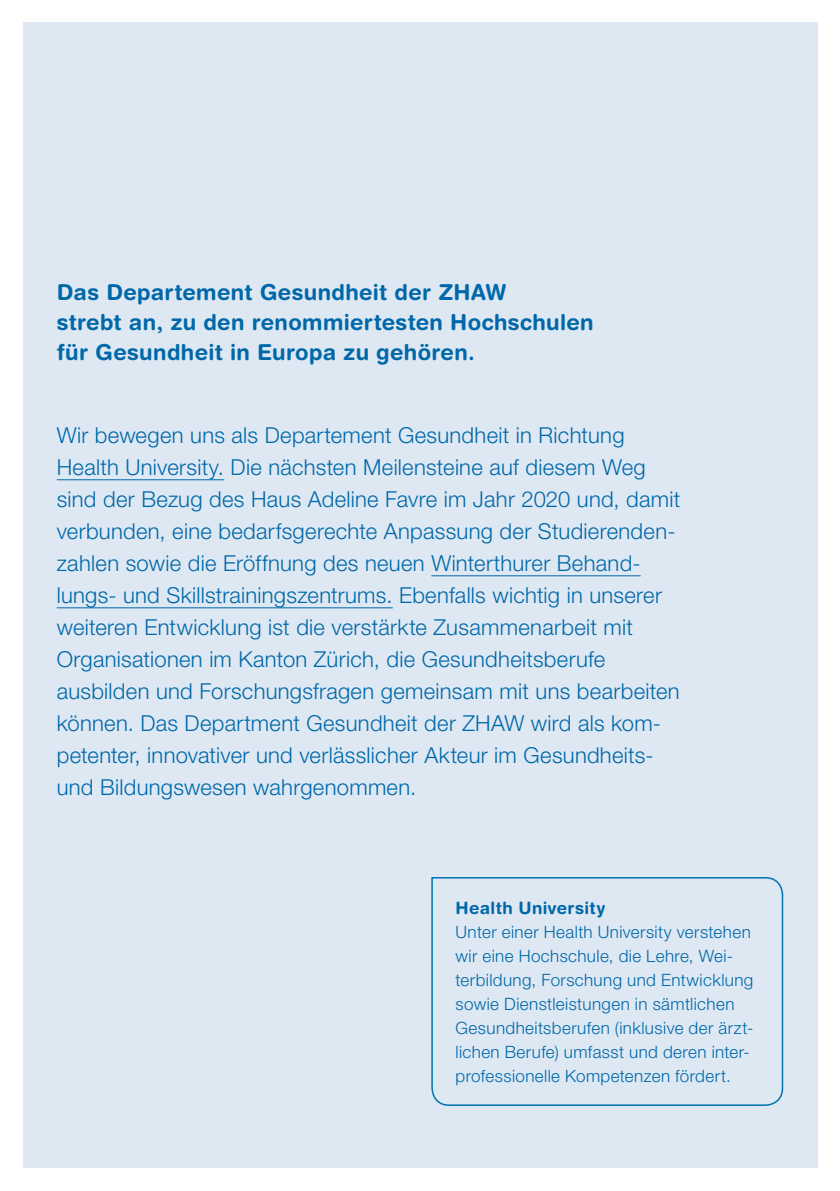
<style>
.page{position:relative;width:840px;height:1191px;background:#fff}
.page>*{position:absolute;margin:0;border:0;box-sizing:border-box;transform-origin:0 0}
.Lead_11{font:300 22px/32px "Helvetica Neue LT Std";letter-spacing:.015em;color:#0068a9}
.Zwischentitel_Bold_1{font:700 22px/30px "Helvetica Rounded LT Std";letter-spacing:.015em;color:#0068a9}
.Copy_8_5{font:300 17px/24px "Helvetica Neue LT Std";letter-spacing:.025em;color:#0068a9}
.Copy_8_5-2{font:700 17px "Helvetica Rounded LT Std";letter-spacing:.025em;color:#0068a9}
</style>
<div class="page">
<div style="left:23px;top:23px;width:793px;height:1145px;background:#dee8f3"></div>
<hr style="left:57px;top:479px;width:167px;height:1px;background:#0068a9">
<hr style="left:431px;top:575px;width:209px;height:1px;background:#0068a9">
<hr style="left:57px;top:607px;width:335px;height:1px;background:#0068a9">
<svg style="left:431px;top:877px;width:352px;height:229px"></svg>
<p class="Zwischentitel_Bold_1" style="left:57px;top:276px;width:538px">Das Departement Gesundheit der ZHAW<br>strebt an, zu den renommiertesten Hochschulen für Gesundheit in Europa zu gehören.</p>
<p class="Lead_11" style="left:57px;top:418px;width:624px">Wir bewegen uns als Departement Gesundheit in Richtung Health University. Die nächsten Meilensteine auf diesem Weg sind der Bezug des Haus Adeline Favre im Jahr 2020 und, damit verbunden, eine bedarfsgerechte Anpassung der Studierenden&shy;zahlen sowie die Eröffnung des neuen Winterthurer Behand&shy;lungs- und Skillstrainingszentrums. Ebenfalls wichtig in unserer weiteren Entwicklung ist die verstärkte Zusammenarbeit mit Organisationen im Kanton Zürich, die Gesundheitsberufe ausbilden und Forschungsfragen gemeinsam mit uns bearbeiten können. Das Department Gesundheit der ZHAW wird als kom&shy;petenter, innovativer und verlässlicher Akteur im Gesundheits&shy;und Bildungswesen wahrgenommen.</p>
<p class="Copy_8_5-2" style="left:455px;top:897px;width:151px">Health University</p>
<p class="Copy_8_5" style="left:455px;top:919px;width:299px">Unter einer Health University verstehen wir eine Hochschule, die Lehre, Wei&shy;terbildung, Forschung und Entwicklung sowie Dienstleistungen in sämtlichen Gesundheitsberufen (inklusive der ärzt&shy;lichen Berufe) umfasst und deren inter&shy;professionelle Kompetenzen fördert.</p>
</div>
